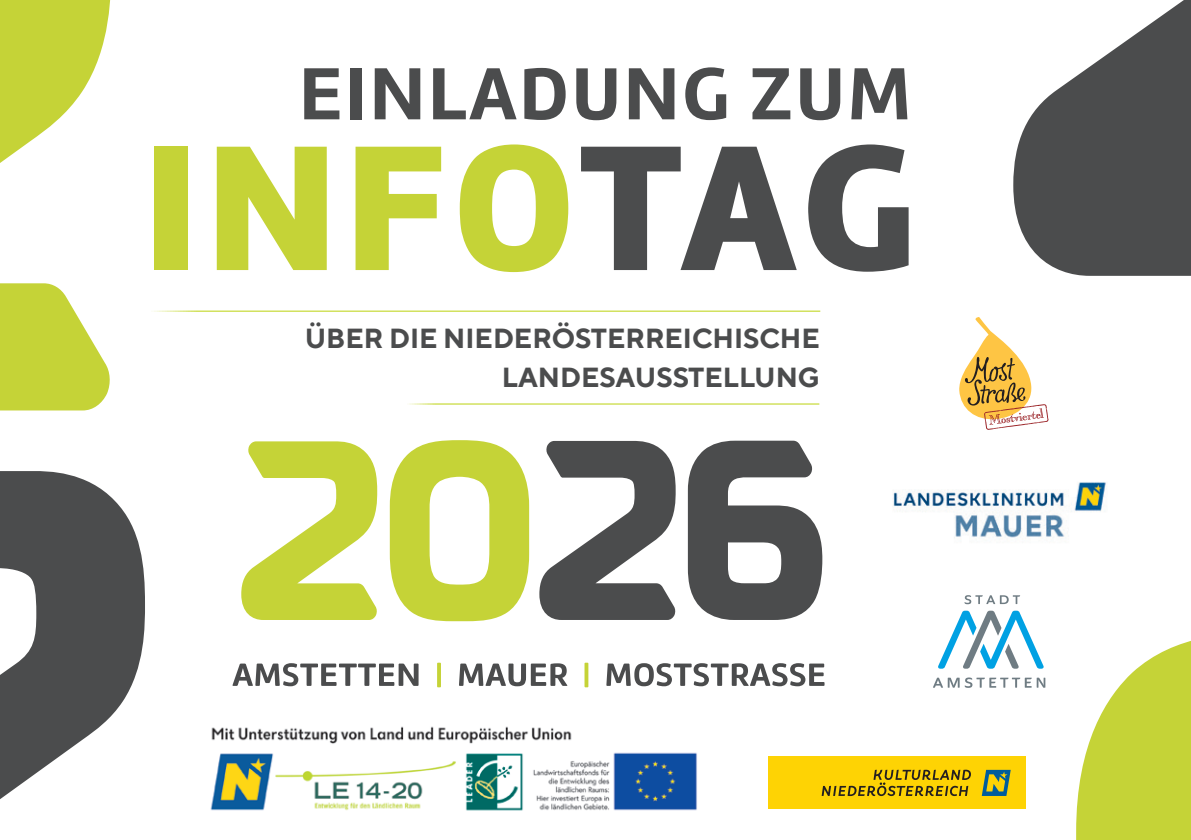
<style>
.page{position:relative;width:1191px;height:840px;background:#fff}
.page>*{position:absolute;margin:0;border:0;box-sizing:border-box;transform-origin:0 0}
.t1{font:184.4px "Amelia Basic Black";letter-spacing:.035em;color:#c5d337}
.t2{font:76.4px "Amelia Basic Bold";letter-spacing:.04em;color:#4b4c4d}
.t3{font:700 27.6px/39.2px "TT Norms Pro";color:#4b4c4d;text-align:right}
.s1{color:#4b4c4d}
</style>
<div class="page">
<svg style="left:1013px;top:0;width:178px;height:276px;fill:#4b4c4d"></svg>
<svg style="left:0;top:471px;width:145px;height:328px;fill:#4b4c4d"></svg>
<svg style="left:606px;top:663px;width:218px;height:23px"></svg>
<svg style="left:584px;top:662px;width:4px;height:25px"></svg>
<svg style="left:459px;top:663px;width:108px;height:23px"></svg>
<svg style="left:437px;top:662px;width:4px;height:25px"></svg>
<svg style="left:232px;top:663px;width:186px;height:23px"></svg>
<svg style="left:0;top:0;width:111px;height:410px;fill:#c5d337"></svg>
<svg style="left:539px;top:440px;width:283px;height:179px;fill:#4b4c4d"></svg>
<svg style="left:241px;top:440px;width:288px;height:181px;fill:#c5d337"></svg>
<svg style="left:1076px;top:641px;width:115px;height:198px"></svg>
<img style="left:210px;top:726px;width:487px;height:85px">
<div style="left:769px;top:756px;width:257px;height:52px;background:#fed304"></div>
<svg style="left:982px;top:769px;width:28px;height:26px"></svg>
<svg style="left:821px;top:769px;width:150px;height:26px"></svg>
<svg style="left:959px;top:317px;width:89px;height:113px"></svg>
<img style="left:893px;top:482px;width:214px;height:56px">
<svg style="left:964px;top:595px;width:56px;height:9px"></svg>
<svg style="left:938px;top:610px;width:105px;height:58px"></svg>
<svg style="left:933px;top:677px;width:112px;height:10px"></svg>
<hr style="left:148px;top:310px;width:672px;height:1px;background:#c4d82d">
<hr style="left:405px;top:403px;width:414px;height:1px;background:#c4d82d">
<h2 class="t2" style="left:299px;top:49px;width:613px">EINLADUNG ZUM</h2>
<h1 class="t1" style="left:144px;top:96px;width:773px">INFO<span class="s1">TAG</span></h1>
<p class="t3" style="left:305px;top:317px;width:516px">ÜBER DIE NIEDERÖSTERREICHISCHE<br>LANDESAUSSTELLUNG</p>
</div>
